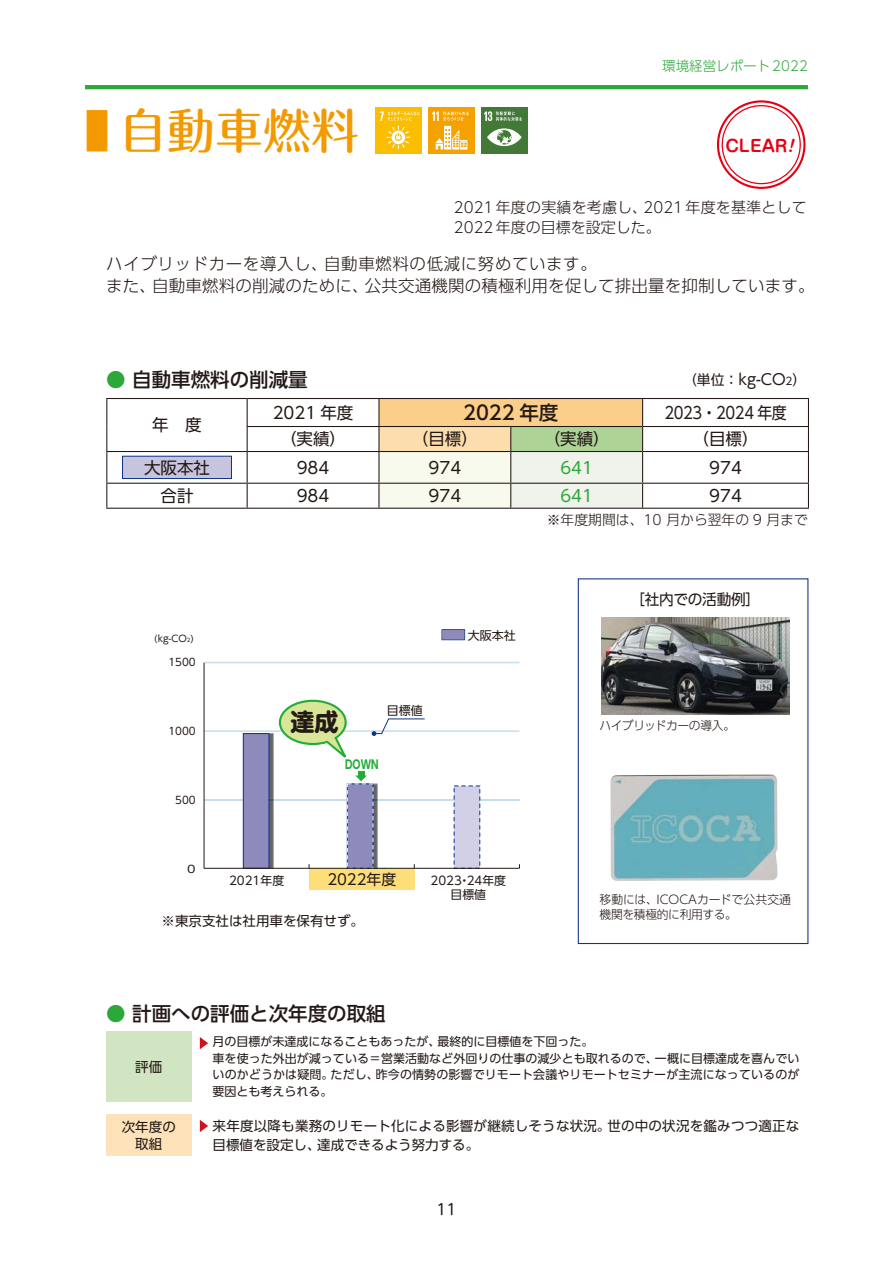
<style>
.page{position:relative;width:893px;height:1263px;background:#fff}
.page>*{position:absolute;margin:0;border:0;box-sizing:border-box;transform-origin:0 0}
.t1{font:48px "Maru Fo Pro Medium 90 msp RKSJ H";color:#f39a00}
.t2{font:24px "UD Shin M Go Pro Bold 90 msp RKSJ H";color:#231916}
.t3{font:19.5px "UD Shin Go Pro Medium 90 msp RKSJ H";color:#231916}
.t4{font:16.5px/22.5px "UD Shin Go Pro Light 90 msp RKSJ H";letter-spacing:.01em;color:#231916}
.t5{font:16.5px "UD Shin Go Pro Regular 90 msp RKSJ H";color:#231916}
.t6{font:16.5px "UD Shin Go Pro Regular 90 msp RKSJ H";letter-spacing:-.03em;color:#231916;scale:.9 1}
.t7{font:16.5px "UD Shin Go Pro Regular 90 msp RKSJ H";color:#2ca739}
.t8{font:16.2px "Shin M Go Pro De Bold 90 msp RKSJ H";color:#e60013}
.t9{font:15px/19.5px "UD Shin Go Pro Light 90 msp RKSJ H";letter-spacing:.005em;color:#231916}
.t10{font:15px "UD Shin Go Pro Regular 90 msp RKSJ H";letter-spacing:-.02em;color:#231916}
.t11{font:15px "UD Shin M Go Pro Regular 90 msp RKSJ H";color:#231916}
.t12{font:14.85px "UD Shin Go Pro Regular 90 msp RKSJ H";color:#231916}
.t13{font:13.8px "UD Shin Go Pro Light 90 msp RKSJ H";color:#231916}
.t14{font:13.8px "UD Shin Go Pro Regular 90 msp RKSJ H";color:#231916}
.t15{font:13.5px/16.5px "UD Shin Go Pro Regular 90 msp RKSJ H";letter-spacing:.015em;color:#231916;text-align:center}
.t16{font:13.5px "UD Shin Go Pro Light 90 msp RKSJ H";color:#2ca739}
.t17{font:12px/16.5px "UD Shin Go Pro Regular 90 msp RKSJ H";letter-spacing:.005em;color:#231916}
.t18{font:12px/15px "UD Shin Go Pro Light 90 msp RKSJ H";letter-spacing:-.02em;color:#231916}
.t19{font:12px "UD Shin Go Pro Bold 90 msp RKSJ H";color:#23ac39;scale:.75 1}
.t20{font:11.85px/13.5px "UD Shin Go Pro Regular 90 msp RKSJ H";color:#231916;text-align:center}
.t21{font:10.35px "UD Shin Go Pro Regular 90 msp RKSJ H";color:#231916}
.t22{font:10.35px "UD Shin Go Pro Regular 90 msp RKSJ H";color:#231916;scale:1.24 1}
.t23{font:9.3px "UD Shin Go Pro Regular 90 msp RKSJ H";color:#231916}
.s1{font-family:"UD Shin Go Pro Light 90 msp RKSJ H"}
.s2{color:#2ca739}
.s3{font-size:15px}
.s4{font-size:10.5px}
.s5{font-size:5.4px}
</style>
<div class="page">
<hr style="left:85px;top:85px;width:723px;height:4px;background:#2ca739">
<div style="left:375px;top:108px;width:47px;height:46px;background:#fabd00"></div>
<svg style="left:380px;top:111px;width:40px;height:38px"></svg>
<div style="left:428px;top:108px;width:47px;height:46px;background:#f5a200"></div>
<svg style="left:432px;top:111px;width:37px;height:39px"></svg>
<div style="left:481px;top:108px;width:46px;height:46px;background:#427936"></div>
<svg style="left:487px;top:128px;width:35px;height:18px"></svg>
<svg style="left:484px;top:111px;width:38px;height:10px"></svg>
<div style="left:717px;top:100px;width:88px;height:89px;border:2px solid #e60013;border-radius:50%"></div>
<div style="left:722px;top:105px;width:79px;height:79px;border:1px solid #e60013;border-radius:50%"></div>
<div style="left:578px;top:578px;width:230px;height:366px;border:1px solid #0e3388"></div>
<img style="left:601px;top:617px;width:188px;height:98px">
<img style="left:610px;top:774px;width:167px;height:107px">
<svg style="left:107px;top:399px;width:271px;height:109px"></svg>
<hr style="left:106px;top:398px;width:141px;height:1px;background:#231916">
<hr style="left:247px;top:398px;width:132px;height:1px;background:#231916">
<hr style="left:379px;top:398px;width:132px;height:1px;background:#231916">
<hr style="left:511px;top:398px;width:298px;height:1px;background:#231916">
<svg style="left:106px;top:399px;width:1px;height:52px"></svg>
<hr style="left:247px;top:426px;width:132px;height:1px;background:#231916">
<svg style="left:247px;top:399px;width:1px;height:52px"></svg>
<hr style="left:106px;top:451px;width:141px;height:1px;background:#231916">
<hr style="left:106px;top:452px;width:1px;height:31px;background:#231916">
<hr style="left:247px;top:451px;width:132px;height:1px;background:#231916">
<hr style="left:247px;top:452px;width:1px;height:31px;background:#231916">
<hr style="left:106px;top:483px;width:141px;height:1px;background:#231916">
<svg style="left:106px;top:484px;width:1px;height:24px"></svg>
<hr style="left:247px;top:483px;width:132px;height:1px;background:#231916">
<svg style="left:247px;top:484px;width:1px;height:24px"></svg>
<svg style="left:378px;top:399px;width:431px;height:109px"></svg>
<hr style="left:247px;top:508px;width:562px;height:1px;background:#231916">
<hr style="left:106px;top:508px;width:141px;height:1px;background:#231916">
<div style="left:123px;top:456px;width:108px;height:22px;background:#c7c4df"></div>
<div style="left:122px;top:456px;width:110px;height:23px;border:1px solid #0e3388"></div>
<div style="left:309px;top:868px;width:105px;height:22px;background:#fede78"></div>
<svg style="left:441px;top:629px;width:24px;height:11px"></svg>
<hr style="left:204px;top:662px;width:315px;height:1px;background:#c6deeb">
<hr style="left:204px;top:730px;width:315px;height:2px;background:#c6deeb">
<hr style="left:204px;top:799px;width:315px;height:1px;background:#c6deeb">
<hr style="left:204px;top:663px;width:1px;height:205px;background:#231916">
<div style="left:454px;top:786px;width:26px;height:82px;background:#d2d0e6"></div>
<div style="left:243px;top:733px;width:26px;height:135px;background:#8e8bbc"></div>
<div style="left:243px;top:733px;width:26px;height:135px;border:1px solid #0e3388"></div>
<hr style="left:204px;top:868px;width:315px;height:1px;background:#231916">
<svg style="left:247px;top:699px;width:178px;height:170px"></svg>
<div style="left:106px;top:1031px;width:85px;height:70px;background:#d1e5c2"></div>
<div style="left:106px;top:1114px;width:85px;height:42px;background:#fde2ba"></div>
<svg style="left:200px;top:1037px;width:8px;height:12px"></svg>
<svg style="left:200px;top:1120px;width:8px;height:12px"></svg>
<h1 class="t1" style="left:85px;top:112px;width:276px"><span class="s1">■</span> 自動車燃料</h1>
<p class="t16" style="left:662px;top:61px;width:147px">環境経営レポート2022</p>
<h3 class="t8" style="left:725px;top:140px;width:64px">CLEAR</h3>
<p class="t9" style="left:454px;top:200px;width:354px">2021年度の実績を考慮し、2021年度を基準として<br>2022年度の目標を設定した。</p>
<h3 class="t4" style="left:106px;top:254px;width:710px">ハイブリッドカーを導入し、自動車燃料の低減に努めています。<br>また、自動車燃料の削減のために、公共交通機関の積極利用を促して排出量を抑制しています。</h3>
<h3 class="t3" style="left:106px;top:372px;width:203px"><span class="s2">●</span> 自動車燃料の削減量</h3>
<p class="t14" style="left:683px;top:375px;width:125px">（単位：<span class="s3">kg-CO</span><span class="s4">2</span>）</p>
<h3 class="t5" style="left:152px;top:419px;width:51px">年　度</h3>
<h3 class="t5" style="left:273px;top:406px;width:82px">2021 年度</h3>
<h3 class="t3" style="left:463px;top:405px;width:97px">2022 年度</h3>
<h3 class="t6" style="left:664px;top:406px;width:137px">2023・2024 年度</h3>
<h3 class="t5" style="left:280px;top:433px;width:67px">（実績）</h3>
<h3 class="t5" style="left:412px;top:433px;width:67px">（目標）</h3>
<h3 class="t5" style="left:544px;top:433px;width:67px">（実績）</h3>
<h3 class="t5" style="left:692px;top:433px;width:67px">（目標）</h3>
<h3 class="t5" style="left:144px;top:461px;width:67px">大阪本社</h3>
<h3 class="t5" style="left:297px;top:461px;width:34px">984</h3>
<h3 class="t5" style="left:429px;top:461px;width:34px">974</h3>
<h3 class="t7" style="left:560px;top:461px;width:34px">641</h3>
<h3 class="t5" style="left:709px;top:461px;width:34px">974</h3>
<h3 class="t5" style="left:160px;top:490px;width:34px">合計</h3>
<h3 class="t5" style="left:297px;top:490px;width:34px">984</h3>
<h3 class="t5" style="left:429px;top:490px;width:34px">974</h3>
<h3 class="t7" style="left:560px;top:490px;width:34px">641</h3>
<h3 class="t5" style="left:709px;top:490px;width:34px">974</h3>
<p class="t13" style="left:547px;top:515px;width:263px">※年度期間は、10 月から翌年の 9 月まで</p>
<p class="t23" style="left:154px;top:635px;width:41px">(kg-CO<span class="s5">2</span>)</p>
<p class="t17" style="left:468px;top:629px;width:49px">大阪本社</p>
<p class="t21" style="left:168px;top:658px;width:29px">1500</p>
<p class="t21" style="left:168px;top:727px;width:29px">1000</p>
<p class="t21" style="left:175px;top:796px;width:22px">500</p>
<p class="t22" style="left:187px;top:865px;width:8px">0</p>
<h2 class="t2" style="left:290px;top:713px;width:49px">達成</h2>
<p class="t17" style="left:387px;top:704px;width:37px">目標値</p>
<p class="t19" style="left:345px;top:760px;width:46px">DOWN</p>
<p class="t12" style="left:327px;top:873px;width:70px">2022年度</p>
<p class="t20" style="left:229px;top:875px;width:57px">2021年度</p>
<p class="t20" style="left:431px;top:875px;width:77px">2023・24年度目標値</p>
<p class="t15" style="left:162px;top:915px;width:204px">※東京支社は社用車を保有せず。</p>
<p class="t10" style="left:630px;top:593px;width:132px">［社内での活動例］</p>
<p class="t18" style="left:599px;top:719px;width:137px">ハイブリッドカーの導入。</p>
<p class="t18" style="left:599px;top:894px;width:193px">移動には、ICOCAカードで公共交通機関を積極的に利用する。</p>
<h3 class="t3" style="left:106px;top:1006px;width:281px"><span class="s2">●</span> 計画への評価と次年度の取組</h3>
<p class="t15" style="left:135px;top:1060px;width:28px">評価</p>
<p class="t17" style="left:213px;top:1035px;width:588px">月の目標が未達成になることもあったが、最終的に目標値を下回った。<br>車を使った外出が減っている＝営業活動など外回りの仕事の減少とも取れるので、一概に目標達成を喜んでいいのかどうかは疑問。ただし、昨今の情勢の影響でリモート会議やリモートセミナーが主流になっているのが要因とも考えられる。</p>
<p class="t15" style="left:122px;top:1120px;width:55px">次年度の取組</p>
<p class="t15" style="left:213px;top:1117px;width:588px;line-height:19.5px;text-align:left">来年度以降も業務のリモート化による影響が継続しそうな状況。世の中の状況を鑑みつつ適正な目標値を設定し、達成できるよう努力する。</p>
<p class="t11" style="left:437px;top:1204px;width:21px">11</p>
</div>
